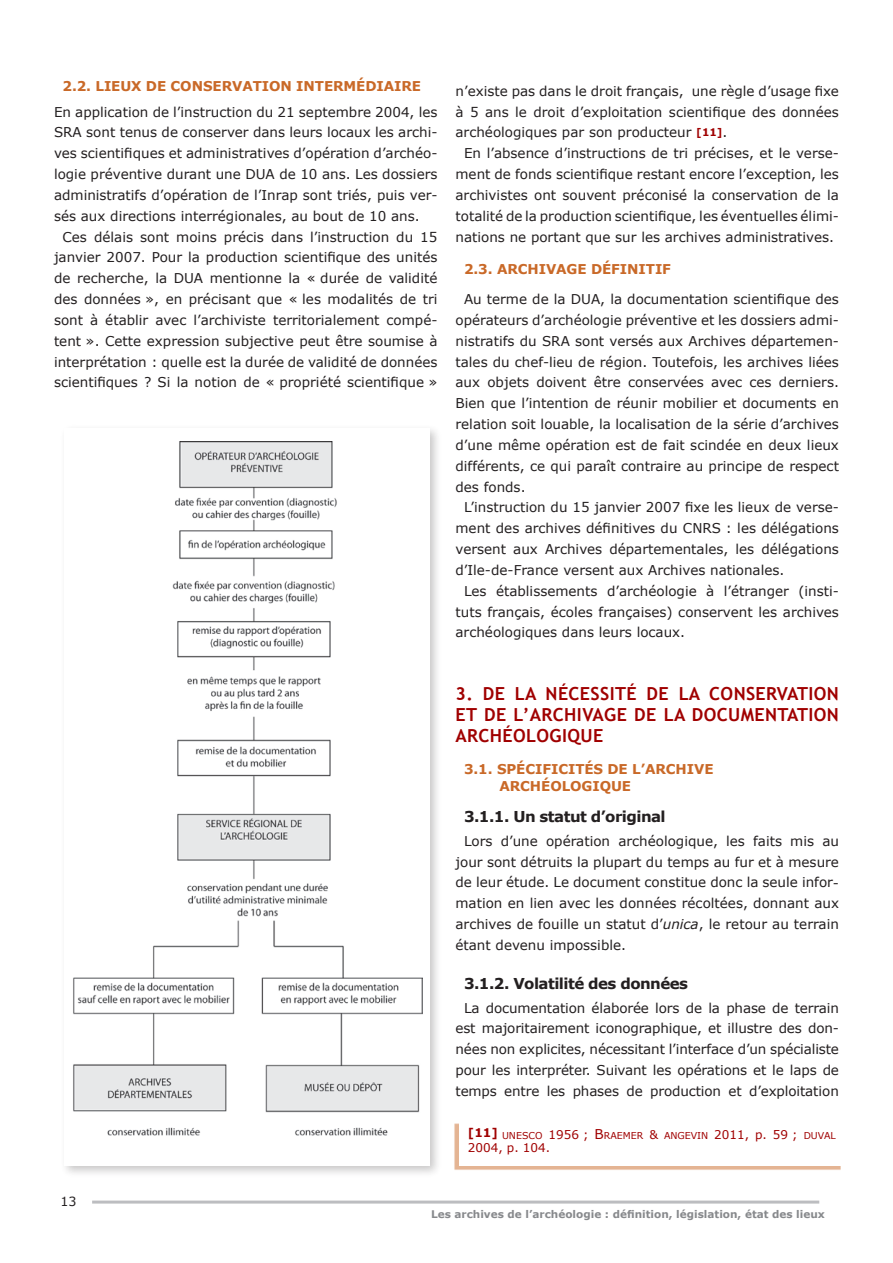
<style>
.page{position:relative;width:893px;height:1263px;background:#fff}
.page>*{position:absolute;margin:0;border:0;box-sizing:border-box;transform-origin:0 0}
.t1{font:700 18px "Trebuchet MS";letter-spacing:.02em;color:#a00000}
.t2{font:700 15px "Verdana";letter-spacing:-.035em;color:#231f20}
.t3{font:13.5px/20.9px "Verdana";color:#231f20;text-align:justify}
.t4{font:700 13.5px/16.5px "Verdana";letter-spacing:-.005em;color:#c96928}
.t5{font:12.6px "Verdana";color:#231f20}
.t6{font:12px "Verdana";color:#a00000}
.t7{font:700 10.5px "Verdana";color:#87898c}
.t8{font:9.45px "Verdana";color:#a00000}
.s1{font-weight:700;font-size:10.5px;color:#a00000}
.s2{font-style:italic}
.s3{font-size:12px}
.s4{font-size:13.5px}
</style>
<div class="page">
<hr style="left:92px;top:1200px;width:727px;height:3px;background:#bcbdc0">
<div style="left:454px;top:1123px;width:396px;height:48px;background:#c96928;opacity:.5"></div>
<div style="left:459px;top:1120px;width:385px;height:45px;background:#fff"></div>
<div style="left:59px;top:423px;width:385px;height:756px;background:#231f20;opacity:.25"></div>
<div style="left:64px;top:428px;width:365px;height:737px;background:#fff"></div>
<img style="left:73px;top:441px;width:350px;height:695px">
<p class="t4" style="left:63px;top:77px;width:360px">2.2. Lieux de conservation interm édiaire</p>
<p class="t3" style="left:54px;top:101px;width:385px">En application de l’instruction du 21 septembre 2004, les SRA sont tenus de conserver dans leurs locaux les archi&shy;ves scientifiques et administratives d’opération d’archéo&shy;logie préventive durant une DUA de 10 ans. Les dossiers administratifs d’opération de l’Inrap sont triés, puis ver&shy;sés aux directions interrégionales, au bout de 10 ans.</p>
<p class="t3" style="left:54px;top:226px;width:385px;text-indent:9px">Ces délais sont moins précis dans l’instruction du 15 janvier 2007. Pour la production scientifique des unités de recherche, la DUA mentionne la « durée de validité des données », en précisant que « les modalités de tri sont à établir avec l’archiviste territorialement compé&shy;tent ». Cette expression subjective peut être soumise à interprétation : quelle est la durée de validité de données scientifiques ? Si la notion de « propriété scientifique »</p>
<p class="t5" style="left:61px;top:1192px;width:18px">13</p>
<p class="t3" style="left:455px;top:80px;width:385px">n’existe pas dans le droit français, une règle d’usage fixe à 5 ans le droit d’exploitation scientifique des données archéologiques par son producteur <span class="s1">[11]</span>.</p>
<p class="t3" style="left:455px;top:143px;width:385px;text-indent:9px">En l’absence d’instructions de tri précises, et le verse&shy;ment de fonds scientifique restant encore l’exception, les archivistes ont souvent préconisé la conservation de la totalité de la production scientifique, les éventuelles élimi&shy;nations ne portant que sur les archives administratives.</p>
<p class="t4" style="left:464px;top:261px;width:209px">2.3. Archivage définitif</p>
<p class="t3" style="left:455px;top:289px;width:385px;text-indent:9px">Au terme de la DUA, la documentation scientifique des opérateurs d’archéologie préventive et les dossiers admi&shy;nistratifs du SRA sont versés aux Archives départemen&shy;tales du chef-lieu de région. Toutefois, les archives liées aux objets doivent être conservées avec ces derniers.<br>Bien que l’intention de réunir mobilier et documents en relation soit louable, la localisation de la série d’archives d’une même opération est de fait scindée en deux lieux différents, ce qui paraît contraire au principe de respect des fonds.</p>
<p class="t3" style="left:455px;top:497px;width:385px;text-indent:9px">L’instruction du 15 janvier 2007 fixe les lieux de verse&shy;ment des archives définitives du CNRS : les délégations versent aux Archives départementales, les délégations d’Ile-de-France versent aux Archives nationales.</p>
<p class="t3" style="left:455px;top:580px;width:385px;text-indent:9px">Les établissements d’archéologie à l’étranger (insti&shy;tuts français, écoles françaises) conservent les archives archéologiques dans leurs locaux.</p>
<h1 class="t1" style="left:455px;top:682px;width:135px">3. DE LA NÉCESSITÉ</h1>
<h1 class="t1" style="left:647px;top:682px;width:87px">DE LA CONSER</h1>
<h1 class="t1" style="left:777px;top:682px;width:22px">VATION</h1>
<h1 class="t1" style="left:455px;top:703px;width:150px">ET DE L’ARCHIVAGE</h1>
<h1 class="t1" style="left:634px;top:703px;width:106px">DE LA DOCUMENTATION</h1>
<h1 class="t1" style="left:455px;top:724px;width:47px">ARCHÉO</h1>
<h1 class="t1" style="left:526px;top:724px;width:23px">LOGIQUE</h1>
<p class="t4" style="left:499px;top:761px;width:216px;text-indent:-35px">3.1. Spécificités de l’archive archéologique</p>
<p class="t2" style="left:464px;top:806px;width:203px">3.1.1. U n statut d’original</p>
<p class="t3" style="left:455px;top:830px;width:385px;text-indent:9px">Lors d’une opération archéologique, les faits mis au jour sont détruits la plupart du temps au fur et à mesure de leur étude. Le document constitue donc la seule infor&shy;mation en lien avec les données récoltées, donnant aux archives de fouille un statut d’<span class="s2">unica</span>, le retour au terrain étant devenu impossible.</p>
<p class="t2" style="left:464px;top:972px;width:226px">3.1.2. Volatilité des données</p>
<p class="t3" style="left:455px;top:997px;width:385px;text-indent:9px">La documentation élaborée lors de la phase de terrain est majoritairement iconographique, et illustre des don&shy;nées non explicites, nécessitant l’interface d’un spécialiste pour les interpréter. Suivant les opérations et le laps de temps entre les phases de production et d’exploitation</p>
<p class="t8" style="left:468px;top:1129px;width:369px"><sup>[11]</sup> unesco <span class="s3">1956 ;</span> <span class="s4">B</span>raemer <span class="s3">&amp;</span> angevin <span class="s3">2011, p. 59 ;</span> duval</p>
<p class="t6" style="left:468px;top:1139px;width:84px">2004, p. 104.</p>
<p class="t7" style="left:431px;top:1206px;width:395px">Les archives de l’archéologie : définition, législation, état des lieux</p>
</div>
